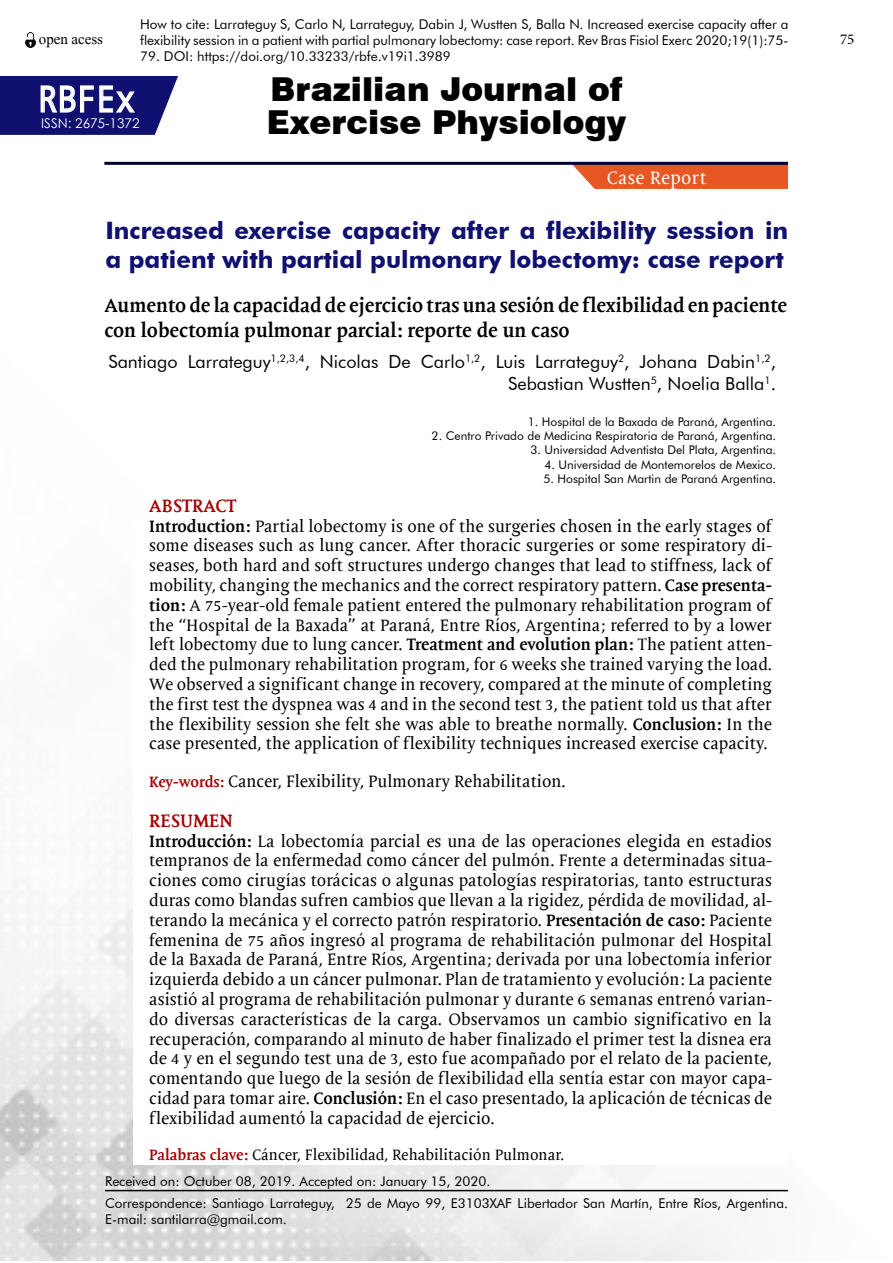
<style>
.page{position:relative;width:893px;height:1263px;background:#fff}
.page>*{position:absolute;margin:0;border:0;box-sizing:border-box;transform-origin:0 0}
.t1{font:40.65px "Consolas";color:#fff;scale:.87 1}
.t2{font:900 33px/33px "Swiss 721 BT";color:#000}
.t3{font:700 24px/28.8px "Futura BT";color:#101070}
.t4{font:700 19.5px/25.5px "Mantika Book W01";color:#000}
.t5{font:18px/21.6px "Futura BT";color:#000;text-align:right}
.t6{font:700 18px "Mantika Book W01";color:#a60000}
.t7{font:18px "Mantika Book W01";letter-spacing:.02em;color:#fff}
.t8{font:16.5px/19.8px "Mantika Book W01";color:#000;text-align:justify}
.t9{font:15px "Mantika Book W01";color:#000}
.t10{font:15px "David";color:#000}
.t11{font:15px "Minion Pro";color:#000}
.t12{font:13.5px/16.2px "Futura BT";color:#000}
.t13{font:13.5px "Century Gothic";color:#fff}
.t14{font:12px "Futura BT";color:#000}
.s1{font-weight:700}
.s2{font-weight:700;font-size:15px;color:#a60000}
.s3{font-weight:700;color:#a60000}
</style>
<div class="page">
<svg style="left:573px;top:165px;width:215px;height:24px;background:#e85f2e"></svg>
<img style="left:0;top:869px;width:788px;height:392px">
<div style="left:133px;top:522px;width:654px;height:642px;background:#fff"></div>
<hr style="left:105px;top:1190px;width:683px;height:1px;background:#000">
<hr style="left:104px;top:162px;width:684px;height:3px;background:#003">
<img style="left:25px;top:33px;width:10px;height:14px">
<svg style="left:0;top:76px;width:178px;height:59px;background:#2e2e82"></svg>
<p class="t10" style="left:39px;top:31px;width:66px">open acess</p>
<p class="t12" style="left:140px;top:16px;width:650px">How to cite: Larrateguy S, Carlo N, Larrateguy, Dabin J, Wustten S, Balla N. Increased exercise capacity after a flexibility session in a patient with partial pulmonary lobectomy: case report. Rev Bras Fisiol Exerc 2020;19(1):75-</p>
<p class="t12" style="left:140px;top:48px;width:312px">79. DOI: https://doi.org/10.33233/rbfe.v19i1.3989</p>
<h1 class="t1" style="left:38px;top:71px;width:113px">RBFEx</h1>
<p class="t13" style="left:41px;top:115px;width:100px">ISSN: 2675-1372</p>
<h2 class="t2" style="left:267px;top:73px;width:361px">Brazilian Journal of<br>Exercise Physiology</h2>
<p class="t7" style="left:607px;top:167px;width:101px">Case Report</p>
<h3 class="t3" style="left:105px;top:216px;width:684px">Increased exercise capacity after a flexibility session in a patient with partial pulmonary lobectomy: case report</h3>
<p class="t4" style="left:104px;top:292px;width:684px">Aumento de la capacidad de ejercicio tras una sesión de flexibilidad en paciente con lobectomía pulmonar parcial: reporte de un caso</p>
<p class="t5" style="left:108px;top:351px;width:669px">Santiago Larrateguy<sup>1,2,3,4</sup>, Nicolas De Carlo<sup>1,2</sup>, Luis Larrateguy<sup>2</sup>, Johana Dabin<sup>1,2</sup>,<br>Sebastian Wustten<sup>5</sup>, Noelia Balla<sup>1</sup>.</p>
<p class="t14" style="left:528px;top:414px;width:250px">1. Hospital de la Baxada de Paraná, Argentina.</p>
<p class="t14" style="left:432px;top:428px;width:346px">2. Centro Privado de Medicina Respiratoria de Paraná, Argentina.</p>
<p class="t14" style="left:530px;top:443px;width:247px">3. Universidad Adventista Del Plata, Argentina.</p>
<p class="t14" style="left:544px;top:457px;width:233px">4. Universidad de Montemorelos de Mexico.</p>
<p class="t14" style="left:543px;top:472px;width:234px">5. Hospital San Martin de Paraná Argentina.</p>
<p class="t6" style="left:149px;top:495px;width:89px">ABSTRACT</p>
<p class="t8" style="left:149px;top:516px;width:625px"><span class="s1">Introduction:</span> Partial lobectomy is one of the surgeries chosen in the early stages of some diseases such as lung cancer. After thoracic surgeries or some respiratory di&shy;seases, both hard and soft structures undergo changes that lead to stiffness, lack of mobility, changing the mechanics and the correct respiratory pattern. <span class="s1">Case presenta&shy;tion:</span> A 75-year-old female patient entered the pulmonary rehabilitation program of the “Hospital de la Baxada” at Paraná, Entre Ríos, Argentina; referred to by a lower left lobectomy due to lung cancer. <span class="s1">Treatment and evolution plan:</span> The patient atten&shy;ded the pulmonary rehabilitation program, for 6 weeks she trained varying the load.<br>We observed a significant change in recovery, compared at the minute of completing the first test the dyspnea was 4 and in the second test 3, the patient told us that after the flexibility session she felt she was able to breathe normally. <span class="s1">Conclusion:</span> In the case presented, the application of flexibility techniques increased exercise capacity.</p>
<p class="t8" style="left:149px;top:772px;width:418px"><span class="s2">Key-words:</span> Cancer, Flexibility, Pulmonary Rehabilitation.</p>
<p class="t6" style="left:149px;top:810px;width:85px">RESUMEN</p>
<p class="t8" style="left:149px;top:831px;width:625px"><span class="s1">Introducción:</span> La lobectomía parcial es una de las operaciones elegida en estadios tempranos de la enfermedad como cáncer del pulmón. Frente a determinadas situa&shy;ciones como cirugías torácicas o algunas patologías respiratorias, tanto estructuras duras como blandas sufren cambios que llevan a la rigidez, pérdida de movilidad, al&shy;terando la mecánica y el correcto patrón respiratorio. <span class="s1">Presentación de caso:</span> Paciente femenina de 75 años ingresó al programa de rehabilitación pulmonar del Hospital de la Baxada de Paraná, Entre Ríos, Argentina; derivada por una lobectomía inferior izquierda debido a un cáncer pulmonar. Plan de tratamiento y evolución: La paciente asistió al programa de rehabilitación pulmonar y durante 6 semanas entrenó varian&shy;do diversas características de la carga. Observamos un cambio significativo en la recuperación, comparando al minuto de haber finalizado el primer test la disnea era de 4 y en el segundo test una de 3, esto fue acompañado por el relato de la paciente, comentando que luego de la sesión de flexibilidad ella sentía estar con mayor capa&shy;cidad para tomar aire. <span class="s1">Conclusión:</span> En el caso presentado, la aplicación de técnicas de flexibilidad aumentó la capacidad de ejercicio.</p>
<p class="t9" style="left:149px;top:1146px;width:416px"><span class="s3">Palabras clave:</span> Cáncer, Flexibilidad, Rehabilitación Pulmonar.</p>
<p class="t12" style="left:105px;top:1172px;width:387px">Received on: Octuber 08, 2019. Accepted on: January 15, 2020.</p>
<p class="t12" style="left:105px;top:1195px;width:684px">Correspondence: Santiago Larrateguy, 25 de Mayo 99, E3103XAF Libertador San Martín, Entre Ríos, Argentina.<br>E-mail: santilarra@gmail.com.</p>
<p class="t11" style="left:840px;top:29px;width:16px">75</p>
</div>
